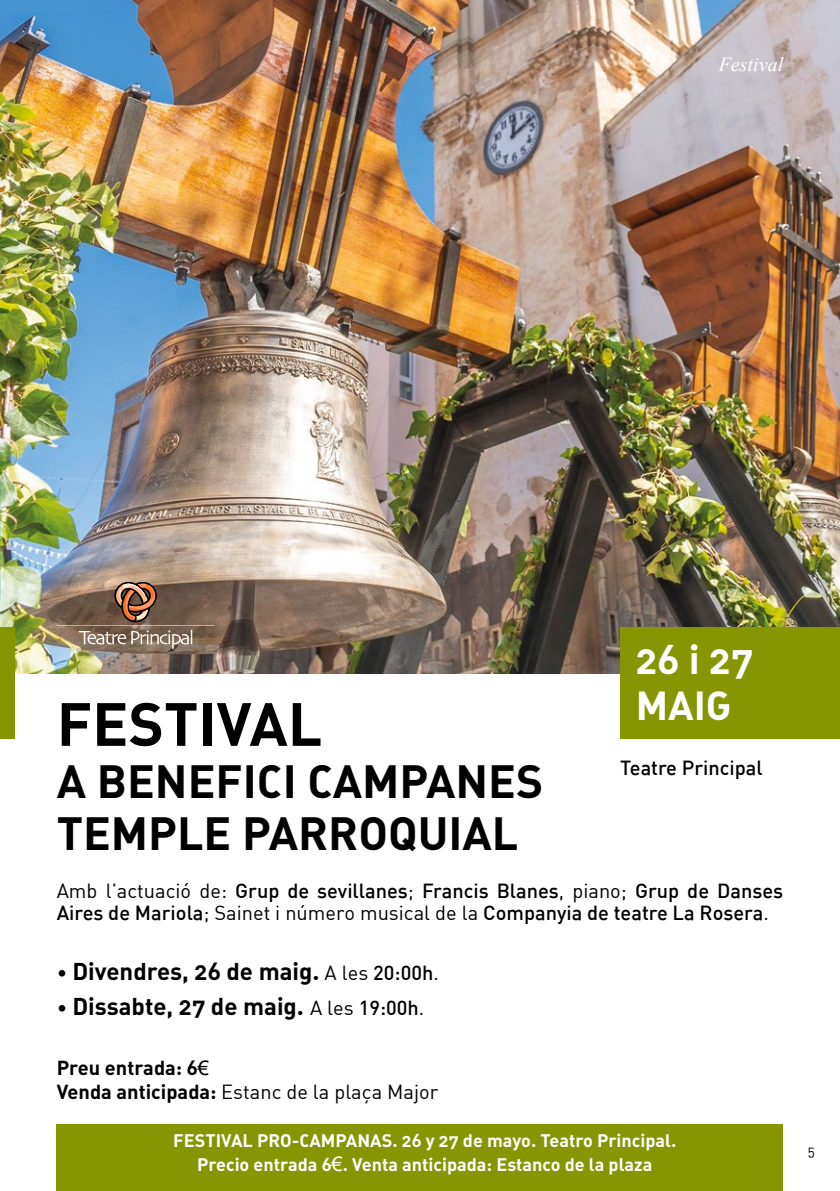
<style>
.page{position:relative;width:840px;height:1191px;background:#fff}
.page>*{position:absolute;margin:0;border:0;box-sizing:border-box;transform-origin:0 0}
.t1{font:60px "DIN Bold Alternate";color:#000}
.t2{font:46px/52px "DIN Bold Alternate";color:#000}
.t3{font:40px/46px "DIN Bold Alternate";color:#fff}
.t4{font:24px "DIN Bold Alternate";color:#000}
.t5{font:500 20px/22px "DIN";color:#000}
.t6{font:20px "DIN Regular Alternate";color:#000}
.t7{font:20px "DIN Bold Alternate";color:#000}
.t8{font:italic 20px "Times New Roman";color:#fff}
.t9{font:18px/24px "DIN Bold Alternate";color:#fff;text-align:center}
.t10{font:14px "DIN Regular Alternate";color:#000}
.s1{font-family:"DIN Regular Alternate";font-weight:400}
.s2{font-family:"DIN Regular Alternate";font-size:20px}
.s3{font-family:"DIN";font-weight:500;font-size:20px}
.s4{font-family:"Arial"}
.s5{font-family:"DIN Bold Alternate"}
.s6{font-family:"Arial";font-size:20px}
</style>
<div class="page">
<img style="left:0;top:0;width:839px;height:673px">
<div style="left:0;top:627px;width:14px;height:112px;background:#869603"></div>
<div style="left:57px;top:1124px;width:725px;height:67px;background:#869603"></div>
<div style="left:619px;top:627px;width:220px;height:112px;background:#869603"></div>
<svg style="left:57px;top:581px;width:157px;height:68px;background:#846b59"></svg>
<p class="t8" style="left:718px;top:50px;width:66px">Festival</p>
<h1 class="t1" style="left:57px;top:685px;width:267px">FESTIVAL</h1>
<h2 class="t2" style="left:57px;top:753px;width:488px">A BENEFICI CAMPANES<br>TEMPLE PARROQUIAL</h2>
<h3 class="t3" style="left:635px;top:635px;width:119px">26 i 27<br>MAIG</h3>
<p class="t5" style="left:619px;top:755px;width:144px">Teatre Principal</p>
<p class="t5" style="left:57px;top:878px;width:727px"><span class="s1">Amb l’actuació de:</span> Grup de sevillanes<span class="s1">;</span> Francis Blanes<span class="s1">, piano;</span> Grup de Danses<br>Aires de Mariola<span class="s1">; Sainet i número musical de la</span> Companyia de teatre La Rosera<span class="s1">.</span></p>
<p class="t4" style="left:57px;top:955px;width:383px"><span class="s2">•</span> Divendres, 26 de maig. <span class="s2">A les</span> <span class="s3">20:00h</span><span class="s2">.</span></p>
<p class="t4" style="left:57px;top:991px;width:369px"><span class="s2">•</span> Dissabte, 27 de maig. <span class="s2">A les</span> <span class="s3">19:00h</span><span class="s2">.</span></p>
<p class="t7" style="left:57px;top:1054px;width:154px">Preu entrada: 6<span class="s4">€</span></p>
<p class="t6" style="left:57px;top:1079px;width:383px"><span class="s5">Venda anticipada:</span> Estanc de la plaça Major</p>
<p class="t9" style="left:173px;top:1127px;width:504px">FESTIVAL PRO-CAMPANAS. 26 y 27 de mayo. Teatro Principal.<br>Precio entrada 6<span class="s6">€</span>. Venta anticipada: Estanco de la plaza</p>
<p class="t10" style="left:807px;top:1142px;width:9px">5</p>
</div>
